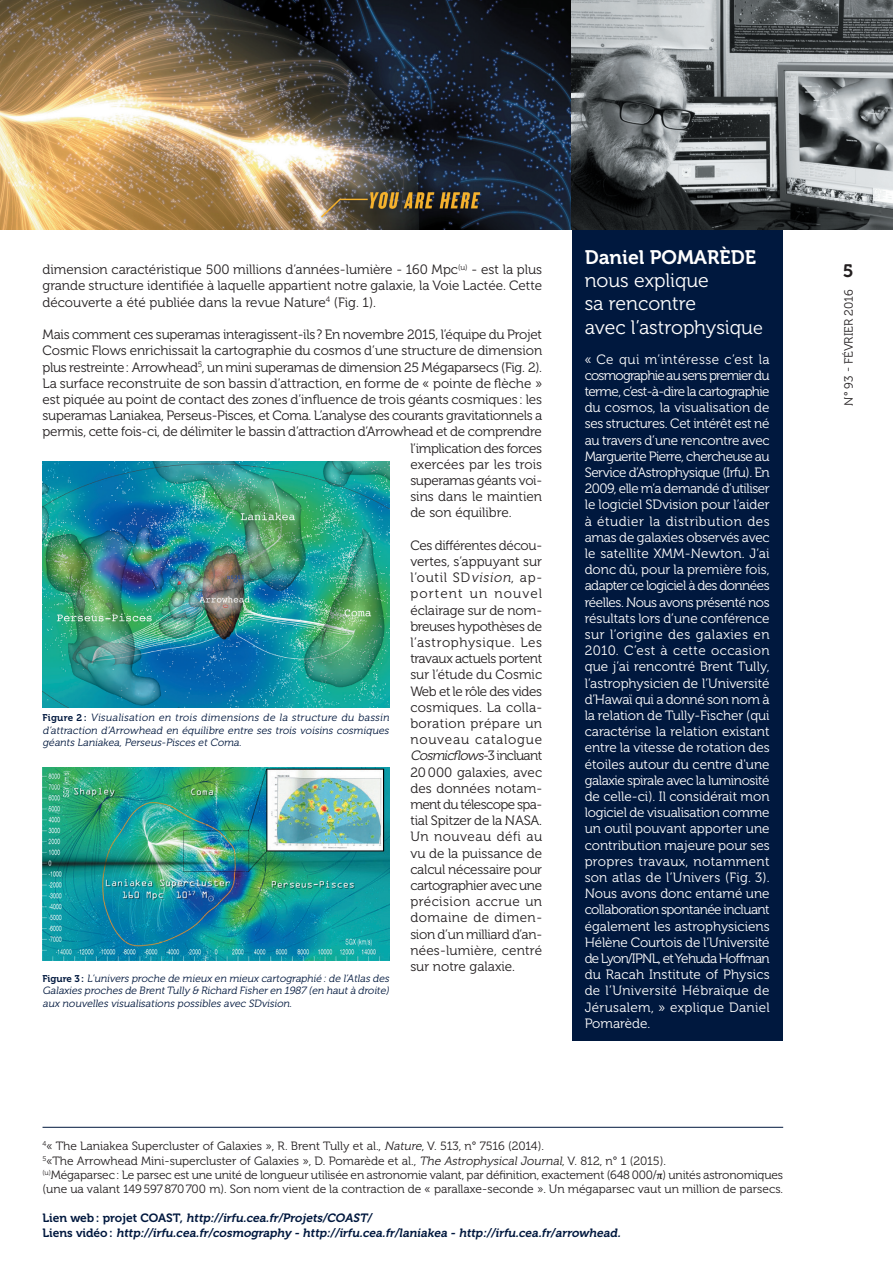
<style>
.page{position:relative;width:893px;height:1263px;background:#fff}
.page>*{position:absolute;margin:0;border:0;box-sizing:border-box;transform-origin:0 0}
.t1{font:19.5px/23.4px "Museo 300";color:#fff}
.t2{font:18px "Museo 700";color:#231f20}
.t3{font:13.5px/16.2px "Museo 300";letter-spacing:-.015em;color:#231f20;text-align:justify}
.t4{font:13.5px/16.2px "Museo 300";letter-spacing:.02em;color:#fff;text-align:justify}
.t5{font:13.5px "Museo 300";letter-spacing:.005em;color:#231f20}
.t6{font:12px/14.4px "Museo 300";color:#231f20}
.t7{font:italic 12px "Museo 700";color:#00183e}
.t8{font:italic 10.5px/12.6px "Museo 300";color:#00183e;text-align:justify}
.s1{font-style:italic}
.s2{font-family:"Museo 700";font-style:normal;font-size:9.75px}
.s3{font-family:"Museo 700"}
.s4{font-size:18px}
.s5{font-family:"Minion Pro";font-weight:700;font-stretch:condensed}
.s6{font-style:normal}
</style>
<div class="page">
<hr style="left:43px;top:1127px;width:740px;height:1px;background:#00183e">
<img style="left:0;top:0;width:572px;height:230px">
<img style="left:572px;top:0;width:321px;height:230px">
<img style="left:43px;top:461px;width:346px;height:246px">
<img style="left:43px;top:767px;width:346px;height:194px">
<div style="left:572px;top:230px;width:210px;height:810px;background:#00183e"></div>
<p class="t3" style="left:43px;top:262px;width:501px">dimension caractéristique 500 millions d’années-lumière - 160 Mpc<sup>(u)</sup> - est la plus grande structure identifiée à laquelle appartient notre galaxie, la Voie Lactée. Cette découverte a été publiée dans la revue Nature<sup>4</sup> (Fig. 1).</p>
<p class="t3" style="left:43px;top:327px;width:501px">Mais comment ces superamas interagissent-ils? En novembre 2015, l’équipe du Projet</p>
<p class="t3" style="left:43px;top:343px;width:501px">Cosmic Flows enrichissait la cartographie du cosmos d’une structure de dimension</p>
<p class="t3" style="left:43px;top:359px;width:501px">plus restreinte: Arrowhead<sup>5</sup>, un mini superamas de dimension 25 Mégaparsecs (Fig. 2).</p>
<p class="t3" style="left:43px;top:375px;width:501px">La surface reconstruite de son bassin d’attraction, en forme de « pointe de flèche »</p>
<p class="t3" style="left:43px;top:391px;width:501px">est piquée au point de contact des zones d’influence de trois géants cosmiques: les</p>
<p class="t3" style="left:43px;top:408px;width:501px">superamas Laniakea, Perseus-Pisces, et Coma. L’analyse des courants gravitationnels a</p>
<p class="t3" style="left:43px;top:424px;width:501px">permis, cette fois-ci, de délimiter le bassin d’attraction d’Arrowhead et de comprendre</p>
<p class="t3" style="left:410px;top:440px;width:133px">l’implication des forces</p>
<p class="t5" style="left:410px;top:457px;width:133px">exercées par les trois</p>
<p class="t3" style="left:410px;top:472px;width:133px">superamas géants voi-</p>
<p class="t3" style="left:410px;top:489px;width:133px">sins dans le maintien</p>
<p class="t3" style="left:410px;top:505px;width:103px">de son équilibre.</p>
<p class="t3" style="left:410px;top:537px;width:133px">Ces différentes décou&shy;vertes, s’appuyant sur l’outil SD<span class="s1">vision</span>, ap&shy;portent un nouvel éclairage sur de nom&shy;breuses hypothèses de l’astrophysique. Les travaux actuels portent sur l’étude du Cosmic Web et le rôle des vides cosmiques. La colla&shy;boration prépare un nouveau catalogue <span class="s1">Cosmicflows</span>- 3 i n c l u a n t 20000 galaxies, avec des données notam&shy;ment du télescope spa&shy;tial Spitzer de la NASA.<br>Un nouveau défi au vu de la puissance de calcul nécessaire pour cartographier avec une précision accrue un domaine de dimen&shy;sion d’un milliard d’an&shy;nées-lumière, centré sur notre galaxie.</p>
<p class="t8" style="left:43px;top:711px;width:350px"><span class="s2">F i g u r e 2 :</span> Visualisation en trois dimensions de la structure du bassin d’attraction d’Arrowhead en équilibre entre ses trois voisins cosmiques géants Laniakea, Perseus-Pisces et Coma.</p>
<p class="t8" style="left:43px;top:972px;width:350px"><span class="s2">F i g u r e 3 :</span> L’univers proche de mieux en mieux cartographié:de l’Atlas des Galaxies proches de BrentTully &amp; Richard Fisheren 1987 (en hautà droite) aux nouvelles visualisations possibles avec SDvision.</p>
<p class="t1" style="left:585px;top:246px;width:180px"><span class="s3">Daniel POMARÈDE </span>nous explique<br>sa rencontre<br>avec l’astrophysiqu<span class="s4">e</span></p>
<p class="t4" style="left:585px;top:351px;width:187px">« Ce qui m’intéresse c’est la cosmographie au sens premier du terme, c’est-à-dire la cartographie du cosmos, la visualisation de ses structures. Cet intérêt est né au travers d’une rencontre avec Marguerite Pierre, chercheuse au Service d’Astrophysique (Irfu). En 2009, elle m’a demandé d’utiliser le logiciel SDvision pour l’aider à étudier la distribution des amas de galaxies observés avec le satellite XMM-Newton. J’ai donc dû, pour la première fois, adapter ce logiciel à des données réelles. Nous avons présenté nos résultats lors d’une conférence sur l’origine des galaxies en 2010. C’est à cette occasion que j’ai rencontré Brent Tully, l’astrophysicien de l’Université d’Hawaï qui a donné son nom à la relation de Tully-Fischer (qui caractérise la relation existant entre la vitesse de rotation des étoiles autour du centre d'une galaxie spirale avec la luminosité de celle-ci). Il considérait mon logiciel de visualisation comme un outil pouvant apporter une contribution majeure pour ses propres travaux, notamment son atlas de l’Univers (Fig. 3).<br>Nous avons donc entamé une collaboration spontanée incluant également les astrophysiciens Hélène Courtois de l’Université de Lyon/IPNL, et Yehuda Hoffman du Racah Institute of Physics de l’Université Hébraïque de Jérusalem, » explique Daniel Pomarède.</p>
<p class="t6" style="left:43px;top:1139px;width:503px"><sup>4</sup>« The Laniakea Supercluster of Galaxies », R. Brent Tully et al., <span class="s1">Nature</span>, V. 513, n° 7516 (2014).</p>
<p class="t6" style="left:43px;top:1153px;width:625px"><sup>5</sup>«The Arrowhead Mini-supercluster of Galaxies », D. Pomarède et al., <span class="s1">The Astrophysical Journal</span>, V. 812, n° 1 (2015).</p>
<p class="t6" style="left:43px;top:1168px;width:742px"><sup>(u)</sup>Mégaparsec: Le parsec est une unité de longueur utilisée en astronomie valant, par définition, exactement (648000/<span class="s5">π</span>) unités astronomiques (une ua valant 149597870700 m). Son nom vient de la contraction de « parallaxe-seconde ». Un mégaparsec vaut un million de parsecs.</p>
<p class="t7" style="left:43px;top:1211px;width:333px"><span class="s6">L i e n w e b : p r o j e t C O A S T,</span> http://irfu.cea.fr/Projets/COAST/</p>
<p class="t7" style="left:43px;top:1226px;width:582px"><span class="s6">L i e n s v i d é o :</span> http://irfu.cea.fr/cosmography - http://irfu.cea.fr/laniakea - http://irfu.cea.fr/arrowhead.</p>
<h2 class="t2" style="left:843px;top:261px;width:12px">5</h2>
<p class="t6" style="left:842px;top:406px;width:118px;rotate:-90deg">N° 93 - FÉVRIER 2016</p>
</div>
